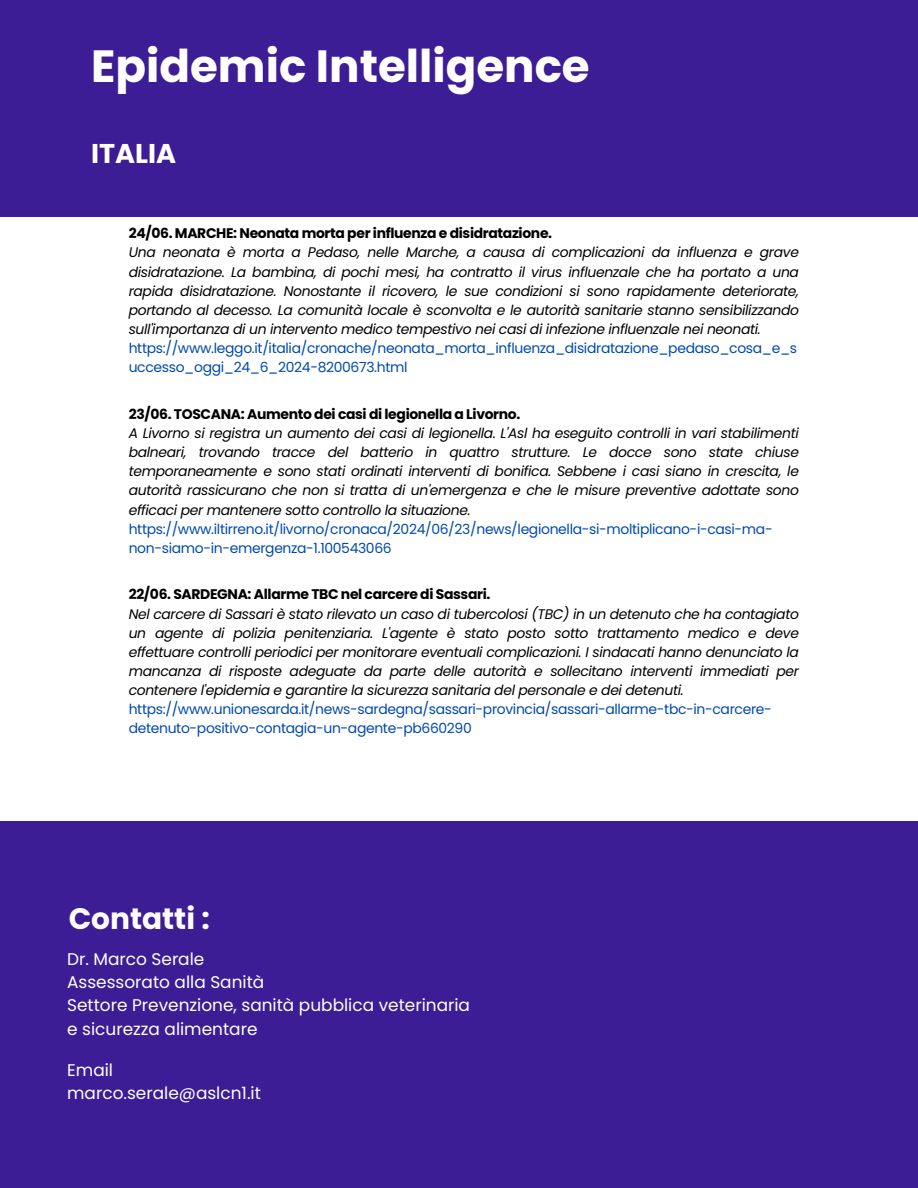
<style>
.page{position:relative;width:918px;height:1188px;background:#fff}
.page>*{position:absolute;margin:0;border:0;box-sizing:border-box;transform-origin:0 0}
.t1{font:700 45.15px "Poppins";color:#fff}
.t2{font:700 29.7px "Poppins";color:#fff}
.t3{font:700 27.15px "Poppins";color:#fff}
.t4{font:16.95px/23.2px "Poppins";color:#fff}
.t5{font:italic 13.95px/19.2px "Poppins";letter-spacing:-.025em;color:#000;text-align:justify}
.t6{font:13.95px/19.2px "Poppins";letter-spacing:-.025em;color:#004aad}
.t7{font:700 13.95px "Poppins";letter-spacing:-.025em;color:#000}
</style>
<div class="page">
<div style="left:0;top:0;width:918px;height:216px;background:#3d1d96"></div>
<div style="left:0;top:822px;width:918px;height:366px;background:#3d1d96"></div>
<h1 class="t1" style="left:91px;top:35px;width:500px">Epidemic Intelligence</h1>
<h2 class="t3" style="left:91px;top:135px;width:87px">ITALIA</h2>
<p class="t7" style="left:129px;top:224px;width:425px">24/06. MARCHE: Neonata morta per influenza e disidratazione.</p>
<p class="t5" style="left:129px;top:243px;width:672px">Una neonata è morta a Pedaso, nelle Marche, a causa di complicazioni da influenza e grave disidratazione. La bambina, di pochi mesi, ha contratto il virus influenzale che ha portato a una rapida disidratazione. Nonostante il ricovero, le sue condizioni si sono rapidamente deteriorate, portando al decesso. La comunità locale è sconvolta e le autorità sanitarie stanno sensibilizzando sull'importanza di un intervento medico tempestivo nei casi di infezione influenzale nei neonati.</p>
<p class="t6" style="left:129px;top:339px;width:670px">https://www.leggo.it/italia/cronache/neonata_morta_influenza_disidratazione_pedaso_cosa_e_s uccesso_oggi_24_6_2024-8200673.html</p>
<h5 class="t7" style="left:129px;top:404px;width:393px">23/06. TOSCANA: Aumento dei casi di legionella a Livorno.</h5>
<h5 class="t5" style="left:129px;top:424px;width:672px">A Livorno si registra un aumento dei casi di legionella. L'Asl ha eseguito controlli in vari stabilimenti balneari, trovando tracce del batterio in quattro strutture. Le docce sono state chiuse temporaneamente e sono stati ordinati interventi di bonifica. Sebbene i casi siano in crescita, le autorità rassicurano che non si tratta di un'emergenza e che le misure preventive adottate sono efficaci per mantenere sotto controllo la situazione.</h5>
<p class="t6" style="left:129px;top:519px;width:646px">https://www.iltirreno.it/livorno/cronaca/2024/06/23/news/legionella-si-moltiplicano-i-casi-ma&shy;non-siamo-in-emergenza-1.100543066</p>
<h4 class="t7" style="left:129px;top:585px;width:363px">22/06. SARDEGNA: Allarme TBC nel carcere di Sassari.</h4>
<h5 class="t5" style="left:129px;top:604px;width:672px">Nel carcere di Sassari è stato rilevato un caso di tubercolosi (TBC) in un detenuto che ha contagiato un agente di polizia penitenziaria. L'agente è stato posto sotto trattamento medico e deve effettuare controlli periodici per monitorare eventuali complicazioni. I sindacati hanno denunciato la mancanza di risposte adeguate da parte delle autorità e sollecitano interventi immediati per contenere l'epidemia e garantire la sicurezza sanitaria del personale e dei detenuti.</h5>
<h3 class="t6" style="left:129px;top:700px;width:645px">https://www.unionesarda.it/news-sardegna/sassari-provincia/sassari-allarme-tbc-in-carcere&shy;detenuto-positivo-contagia-un-agente-pb660290</h3>
<p class="t2" style="left:69px;top:897px;width:143px">Contatti :</p>
<p class="t4" style="left:67px;top:947px;width:404px">Dr. Marco Serale<br>Assessorato alla Sanità<br>Settore Prevenzione, sanità pubblica veterinaria e sicurezza alimentare</p>
<p class="t4" style="left:67px;top:1059px;width:195px">Email marco.serale@aslcn1.it</p>
</div>
